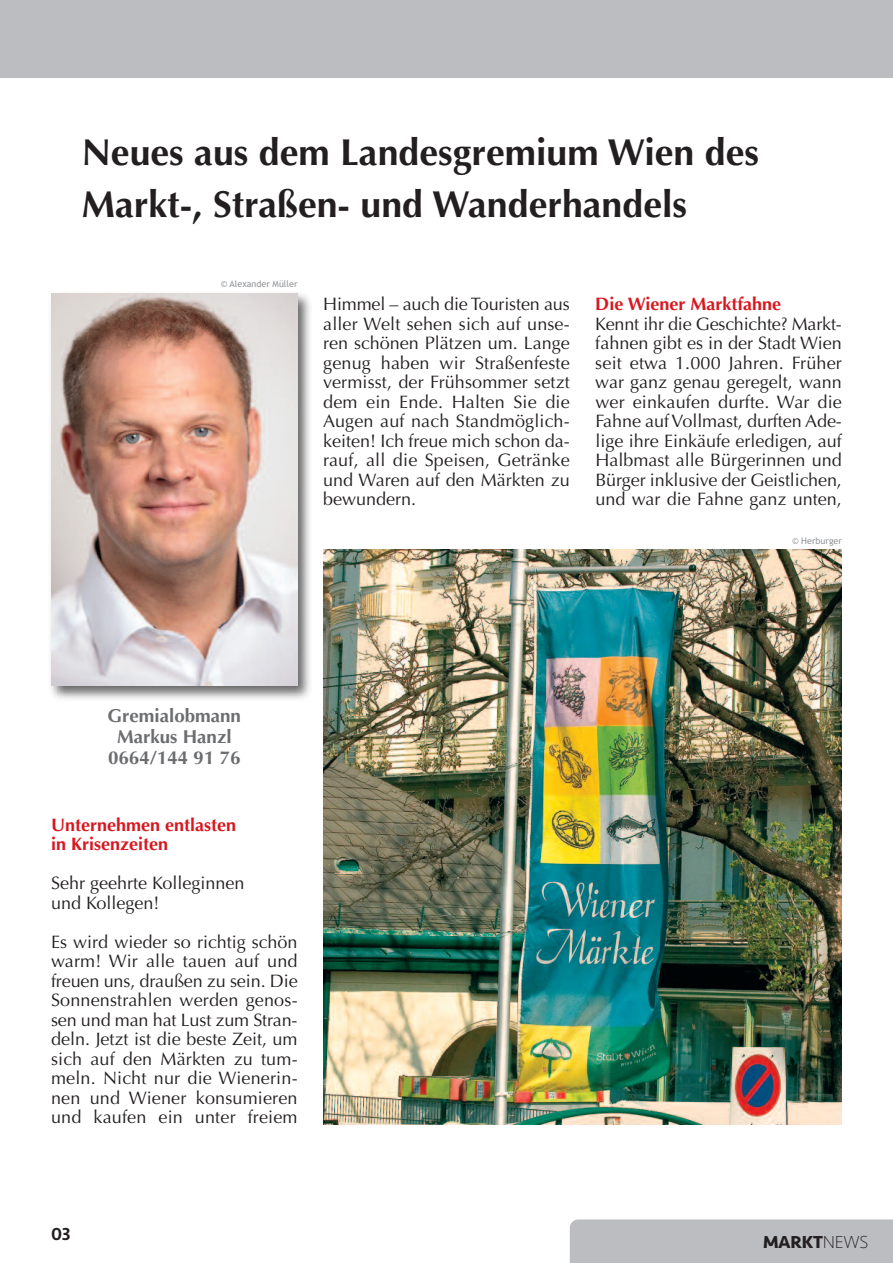
<style>
.page{position:relative;width:893px;height:1263px;background:#fff}
.page>*{position:absolute;margin:0;border:0;box-sizing:border-box;transform-origin:0 0}
.t1{font:700 37.5px/52.5px "Optima";color:#231f20}
.t2{font:700 18.75px/21px "Optima";color:#6c6d70;text-align:center}
.t3{font:18px/19.5px "Optima";color:#231f20;text-align:justify}
.t4{font:700 18px/19.5px "Optima";color:#d8171f}
.t5{font:700 18px "Seravek";letter-spacing:-.015em;color:#231f20}
.t6{font:500 18px "Seravek";color:#231f20}
.t7{font:9px "Trebuchet MS";color:#939598}
.s1{font-weight:200}
</style>
<div class="page">
<div style="left:570px;top:1219px;width:323px;height:44px;background:#bcbdc0"></div>
<div style="left:0;top:0;width:893px;height:78px;background:#bcbdc0"></div>
<img style="left:51px;top:293px;width:259px;height:406px">
<img style="left:51px;top:294px;width:247px;height:391px">
<img style="left:323px;top:549px;width:519px;height:575px">
<h1 class="t1" style="left:82px;top:126px;width:679px">Neues aus dem Landesgremium Wien des<br>Markt-, Straßen- und Wanderhandels</h1>
<p class="t7" style="left:221px;top:279px;width:78px">© Alexander Müller</p>
<p class="t3" style="left:323px;top:295px;width:248px">Himmel – auch die Touristen aus aller Welt sehen sich auf unse&shy;ren schönen Plätzen um. Lange genug haben wir Straßenfeste vermisst, der Frühsommer setzt dem ein Ende. Halten Sie die Augen auf nach Standmöglich&shy;keiten! Ich freue mich schon da&shy;rauf, all die Speisen, Getränke und Waren auf den Märkten zu bewundern.</p>
<p class="t4" style="left:595px;top:295px;width:187px">Die Wiener Marktfahne</p>
<p class="t3" style="left:595px;top:314px;width:248px">Kennt ihr die Geschichte? Markt&shy;fahnen gibt es in der Stadt Wien seit etwa 1.000 Jahren. Früher war ganz genau geregelt, wann wer einkaufen durfte. War die Fahne aufVollmast, durften Ade&shy;lige ihre Einkäufe erledigen, auf Halbmast alle Bürgerinnen und Bürger inklusive der Geistlichen, und war die Fahne ganz unten,</p>
<p class="t7" style="left:792px;top:536px;width:51px">© Herburger</p>
<p class="t2" style="left:108px;top:705px;width:135px">Gremialobmann<br>Markus Hanzl<br>0664/144 91 76</p>
<p class="t4" style="left:51px;top:815px;width:187px">Unternehmen entlasten in Krisenzeiten</p>
<p class="t3" style="left:51px;top:873px;width:195px">Sehr geehrte Kolleginnen und Kollegen!</p>
<p class="t3" style="left:51px;top:932px;width:248px">Es wird wieder so richtig schön warm! Wir alle tauen auf und freuen uns, draußen zu sein. Die Sonnenstrahlen werden genos&shy;sen und man hat Lust zum Stran&shy;deln. Jetzt ist die beste Zeit, um sich auf den Märkten zu tum&shy;meln. Nicht nur die Wienerin&shy;nen und Wiener konsumieren und kaufen ein unter freiem</p>
<p class="t6" style="left:51px;top:1223px;width:21px">03</p>
<p class="t5" style="left:763px;top:1227px;width:107px">MARKT<span class="s1">NEWS</span></p>
</div>
